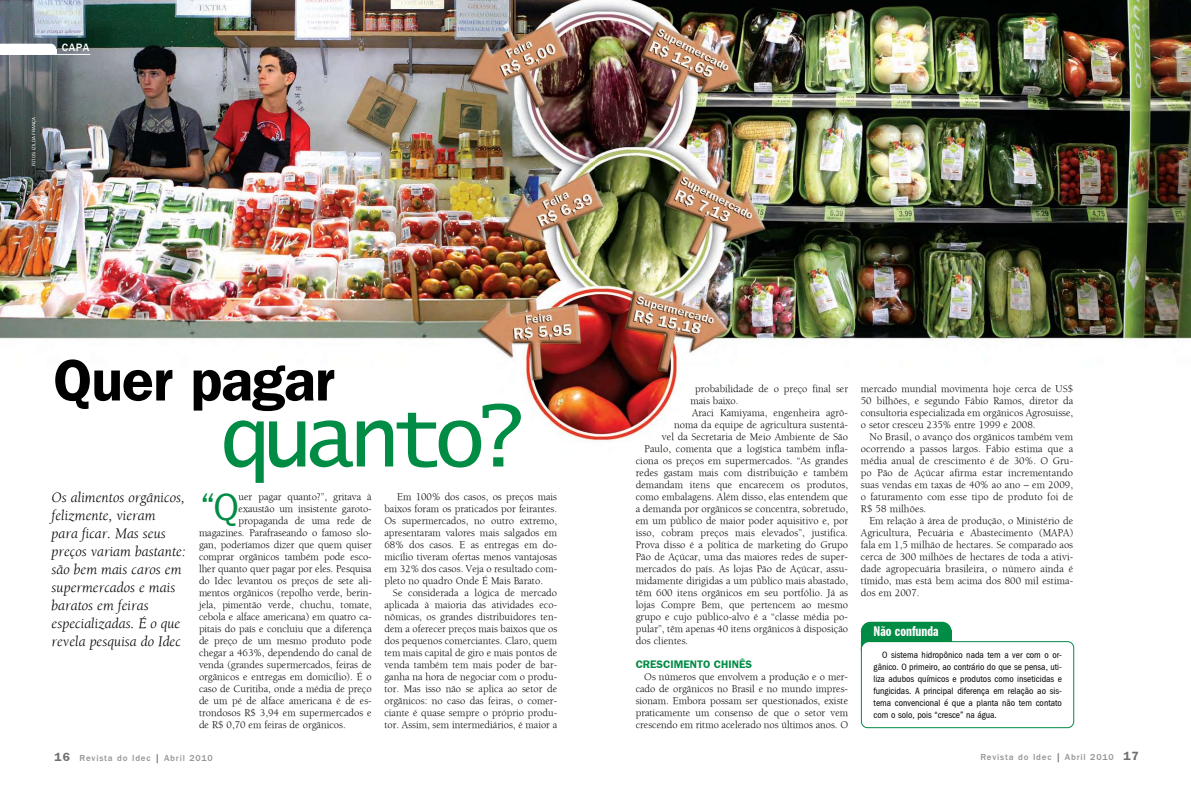
<style>
.page{position:relative;width:1191px;height:801px;background:#fff}
.page>*{position:absolute;margin:0;border:0;box-sizing:border-box;transform-origin:0 0}
.t1{font:85px "Lucida Console";letter-spacing:-.105em;color:#008c44}
.t2{font:59px "Franklin Gothic Demi";letter-spacing:-.02em;color:#000}
.t3{font:38.8px "Franklin Gothic";color:#008c44}
.t4{font:italic 15px/18px "Berkeley";color:#000}
.t5{font:14.5px "Franklin Gothic Demi Cmpr";color:#fff}
.t6{font:11px "Franklin Gothic Demi";color:#008c44}
.t7{font:500 11px "Franklin Gothic";color:#fff}
.t8{font:10.5px/12px "Berkeley";color:#000;text-align:justify}
.t9{font:9.5px/12px "Franklin Gothic Book Cnd";color:#000;text-align:justify}
.t10{font:500 9px "Franklin Gothic";letter-spacing:.09em;color:#939598}
.t11{font:5px "Franklin Gothic";color:#fff}
.s1{font-family:"Franklin Gothic Demi";font-weight:400;font-size:12px;color:#6d6f71}
.s2{color:#6d6f71}
.s3{color:#95979a}
</style>
<div class="page">
<img style="left:0;top:0;width:1191px;height:442px">
<hr style="left:0;top:54px;width:90px;height:1px;background:#fff">
<svg style="left:0;top:44px;width:56px;height:11px"></svg>
<div style="left:42px;top:49px;width:14px;height:5px;background:#fff"></div>
<div style="left:861px;top:630px;width:90px;height:12px;background:#008c44"></div>
<svg style="left:861px;top:640px;width:213px;height:88px"></svg>
<div style="left:861px;top:622px;width:90px;height:19px;background:#008c44;border-radius:10px"></div>
<p class="t7" style="left:62px;top:41px;width:29px">CAPA</p>
<p class="t11" style="left:31px;top:166px;width:51px;rotate:-90deg">FOTOS IZILDA FRANÇA</p>
<h2 class="t2" style="left:53px;top:345px;width:283px">Quer pagar</h2>
<h1 class="t1" style="left:220px;top:399px;width:309px">quanto?</h1>
<h3 class="t4" style="left:52px;top:488px;width:136px">Os alimentos orgânicos, felizmente, vieram para ficar. Mas seus preços variam bastante: são bem mais caros em supermercados e mais baratos em feiras especializadas. É o que revela pesquisa do Idec</h3>
<h3 class="t3" style="left:199px;top:485px;width:41px">“Q</h3>
<p class="t8" style="left:239px;top:491px;width:135px">uer pagar quanto?”, gritava à</p>
<p class="t8" style="left:239px;top:503px;width:135px">exaustão um insistente garoto-</p>
<p class="t8" style="left:239px;top:515px;width:135px">propaganda de uma rede de</p>
<p class="t8" style="left:199px;top:527px;width:174px">magazines. Parafraseando o famoso slo-</p>
<p class="t8" style="left:199px;top:539px;width:174px">gan, poderíamos dizer que quem quiser</p>
<p class="t8" style="left:199px;top:551px;width:174px">comprar orgânicos também pode esco-</p>
<p class="t8" style="left:199px;top:563px;width:174px">lher quanto quer pagar por eles. Pesquisa</p>
<p class="t8" style="left:199px;top:575px;width:174px">do Idec levantou os preços de sete ali-</p>
<p class="t8" style="left:199px;top:587px;width:174px">mentos orgânicos (repolho verde, berin-</p>
<p class="t8" style="left:199px;top:599px;width:174px">jela, pimentão verde, chuchu, tomate,</p>
<p class="t8" style="left:199px;top:611px;width:174px">cebola e alface americana) em quatro ca-</p>
<p class="t8" style="left:199px;top:623px;width:174px">pitais do país e concluiu que a diferença</p>
<p class="t8" style="left:199px;top:635px;width:174px">de preço de um mesmo produto pode</p>
<p class="t8" style="left:199px;top:647px;width:174px">chegar a 463%, dependendo do canal de</p>
<p class="t8" style="left:199px;top:659px;width:174px">venda (grandes supermercados, feiras de</p>
<p class="t8" style="left:199px;top:671px;width:174px">orgânicos e entregas em domicílio). É o</p>
<p class="t8" style="left:199px;top:683px;width:174px">caso de Curitiba, onde a média de preço</p>
<p class="t8" style="left:199px;top:695px;width:174px">de um pé de alface americana é de es-</p>
<p class="t8" style="left:199px;top:707px;width:174px">trondosos R$ 3,94 em supermercados e</p>
<p class="t8" style="left:199px;top:719px;width:148px">de R$ 0,70 em feiras de orgânicos.</p>
<p class="t10" style="left:54px;top:753px;width:160px"><span class="s1">16</span> Revista do Idec <span class="s2">|</span> <span class="s3">Abril</span> 2010</p>
<p class="t8" style="left:384px;top:491px;width:174px;text-indent:13px">Em 100% dos casos, os preços mais baixos foram os praticados por feirantes.<br>Os supermercados, no outro extremo, apresentaram valores mais salgados em 68% dos casos. E as entregas em do&shy;micílio tiveram ofertas menos vantajosas em 32% dos casos. Veja o resultado com&shy;pleto no quadro Onde É Mais Barato.</p>
<p class="t8" style="left:384px;top:587px;width:174px;text-indent:9px">Se considerada a lógica de mercado aplicada à maioria das atividades eco&shy;nômicas, os grandes distribuidores ten&shy;dem a oferecer preços mais baixos que os dos pequenos comerciantes. Claro, quem tem mais capital de giro e mais pontos de venda também tem mais poder de bar&shy;ganha na hora de negociar com o produ&shy;tor. Mas isso não se aplica ao setor de orgânicos: no caso das feiras, o comer&shy;ciante é quase sempre o próprio produ&shy;tor. Assim, sem intermediários, é maior a</p>
<p class="t8" style="left:695px;top:383px;width:154px">probabilidade de o preço final ser</p>
<p class="t8" style="left:690px;top:395px;width:50px">mais baixo.</p>
<p class="t8" style="left:692px;top:407px;width:157px">Araci Kamiyama, engenheira agrô-</p>
<p class="t8" style="left:674px;top:419px;width:175px">noma da equipe de agricultura sustentá-</p>
<p class="t8" style="left:662px;top:431px;width:188px">vel da Secretaria de Meio Ambiente de São</p>
<p class="t8" style="left:644px;top:443px;width:205px">Paulo, comenta que a logística também infla-</p>
<p class="t8" style="left:635px;top:455px;width:214px">ciona os preços em supermercados. “As grandes</p>
<p class="t8" style="left:635px;top:467px;width:214px">redes gastam mais com distribuição e também</p>
<p class="t8" style="left:635px;top:479px;width:214px">demandam itens que encarecem os produtos,</p>
<p class="t8" style="left:635px;top:491px;width:214px">como embalagens. Além disso, elas entendem que</p>
<p class="t8" style="left:635px;top:503px;width:214px">a demanda por orgânicos se concentra, sobretudo,</p>
<p class="t8" style="left:635px;top:515px;width:214px">em um público de maior poder aquisitivo e, por</p>
<p class="t8" style="left:635px;top:527px;width:214px">isso, cobram preços mais elevados”, justifica.</p>
<p class="t8" style="left:635px;top:539px;width:214px">Prova disso é a política de marketing do Grupo</p>
<p class="t8" style="left:635px;top:551px;width:214px">Pão de Açúcar, uma das maiores redes de super-</p>
<p class="t8" style="left:635px;top:563px;width:214px">mercados do país. As lojas Pão de Açúcar, assu-</p>
<p class="t8" style="left:635px;top:575px;width:214px">midamente dirigidas a um público mais abastado,</p>
<p class="t8" style="left:635px;top:587px;width:214px">têm 600 itens orgânicos em seu portfólio. Já as</p>
<p class="t8" style="left:635px;top:599px;width:214px">lojas Compre Bem, que pertencem ao mesmo</p>
<p class="t8" style="left:635px;top:611px;width:214px">grupo e cujo público-alvo é a “classe média po-</p>
<p class="t8" style="left:635px;top:623px;width:214px">pular”, têm apenas 40 itens orgânicos à disposição</p>
<p class="t8" style="left:635px;top:635px;width:54px">dos clientes.</p>
<p class="t6" style="left:635px;top:658px;width:118px">CRESCIMENTO CHINÊS</p>
<p class="t8" style="left:635px;top:671px;width:214px;text-indent:9px">Os números que envolvem a produção e o mer&shy;cado de orgânicos no Brasil e no mundo impres&shy;sionam. Embora possam ser questionados, existe praticamente um consenso de que o setor vem crescendo em ritmo acelerado nos últimos anos. O</p>
<p class="t8" style="left:861px;top:383px;width:214px">mercado mundial movimenta hoje cerca de US$ 50 bilhões, e segundo Fábio Ramos, diretor da consultoria especializada em orgânicos Agrosuisse, o setor cresceu 235% entre 1999 e 2008.</p>
<p class="t8" style="left:861px;top:431px;width:214px;text-indent:9px">No Brasil, o avanço dos orgânicos também vem ocorrendo a passos largos. Fábio estima que a média anual de crescimento é de 30%. O Gru&shy;po Pão de Açúcar afirma estar incrementando suas vendas em taxas de 40% ao ano – em 2009, o faturamento com esse tipo de produto foi de R$ 58 milhões.</p>
<p class="t8" style="left:861px;top:515px;width:214px;text-indent:9px">Em relação à área de produção, o Ministério de Agricultura, Pecuária e Abastecimento (MAPA) fala em 1,5 milhão de hectares. Se comparado aos cerca de 300 milhões de hectares de toda a ativi&shy;dade agropecuária brasileira, o número ainda é tímido, mas está bem acima dos 800 mil estima&shy;dos em 2007.</p>
<h3 class="t5" style="left:873px;top:623px;width:66px">Não confunda</h3>
<p class="t9" style="left:873px;top:649px;width:190px;text-indent:9px">O sistema hidropônico nada tem a ver com o or&shy;gânico. O primeiro, ao contrário do que se pensa, uti&shy;liza adubos químicos e produtos como inseticidas e fungicidas. A principal diferença em relação ao sis&shy;tema convencional é que a planta não tem contato com o solo, pois “cresce” na água.</p>
<p class="t10" style="left:980px;top:752px;width:160px">Revista do Idec <span class="s2">|</span> Abril 2010 <span class="s1">17</span></p>
</div>
